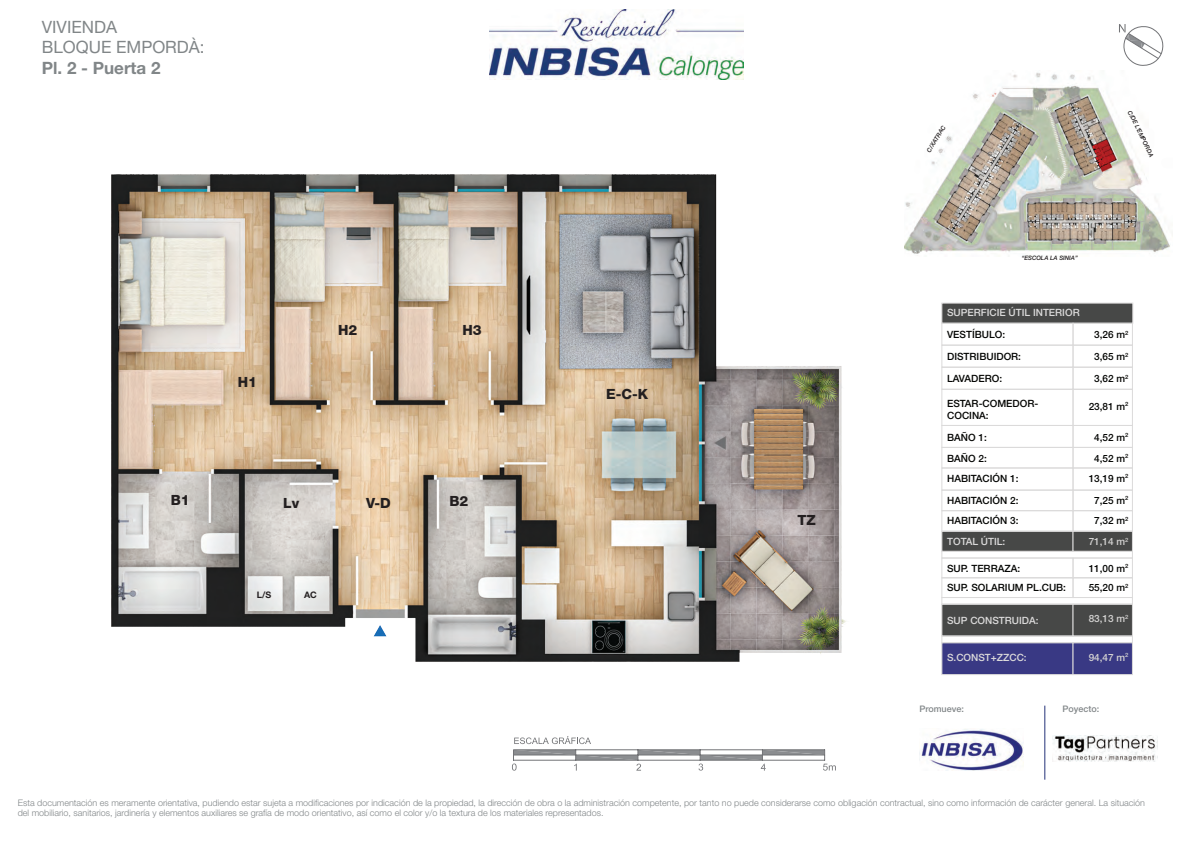
<style>
.page{position:relative;width:1191px;height:842px;background:#fff}
.page>*{position:absolute;margin:0;border:0;box-sizing:border-box;transform-origin:0 0}
.t1{font:17px/20.4px "Helvetica Neue LT Std";color:#818688}
.t2{font:700 17px "Helvetica Neue LT Std";color:#818688}
.t3{font:800 14px "Helvetica 85";color:#231f20}
.t4{font:500 10px/20px "Helvetica Neue";color:#040503}
.t5{font:500 10px "Helvetica Neue";color:#dbdada}
.t6{font:500 10px "Helvetica Neue";color:#d4d3d2}
.t7{font:300 9px/10.8px "Helvetica Neue";color:#818688}
.t8{font:500 9px "Helvetica Neue";color:#818688}
.t9{font:700 9px "Helvetica Neue LT Std";color:#231f20}
.t10{font:italic 500 6px "Helvetica Neue";color:#231f20}
.s1{color:#d4d3d2}
</style>
<div class="page">
<img style="left:111px;top:174px;width:735px;height:488px">
<img style="left:904px;top:72px;width:266px;height:182px">
<svg style="left:512px;top:736px;width:324px;height:35px"></svg>
<svg style="left:1119px;top:24px;width:45px;height:42px"></svg>
<hr style="left:1044px;top:706px;width:1px;height:74px;background:#243279">
<img style="left:919px;top:729px;width:104px;height:41px">
<img style="left:489px;top:10px;width:254px;height:69px">
<img style="left:1052px;top:736px;width:105px;height:26px">
<div style="left:941px;top:303px;width:192px;height:20px;background:#474847;border:1px solid #dbdada"></div>
<div style="left:941px;top:531px;width:132px;height:21px;background:#474847;border:1px solid #dbdada"></div>
<div style="left:1072px;top:531px;width:60px;height:21px;background:#474847;border:1px solid #dbdada"></div>
<div style="left:941px;top:604px;width:132px;height:32px;background:#474847;border:1px solid #dbdada"></div>
<div style="left:1072px;top:604px;width:60px;height:32px;background:#474847;border:1px solid #dbdada"></div>
<div style="left:941px;top:551px;width:191px;height:7px;border:1px solid #dbdada"></div>
<div style="left:941px;top:597px;width:191px;height:7px;border:1px solid #dbdada"></div>
<div style="left:941px;top:558px;width:132px;height:20px;border:1px solid #dbdada"></div>
<div style="left:941px;top:577px;width:132px;height:21px;border:1px solid #dbdada"></div>
<div style="left:941px;top:490px;width:132px;height:21px;border:1px solid #dbdada"></div>
<div style="left:941px;top:510px;width:132px;height:21px;border:1px solid #dbdada"></div>
<div style="left:941px;top:468px;width:132px;height:22px;border:1px solid #dbdada"></div>
<div style="left:941px;top:447px;width:132px;height:21px;border:1px solid #dbdada"></div>
<div style="left:941px;top:425px;width:132px;height:23px;border:1px solid #dbdada"></div>
<div style="left:941px;top:345px;width:132px;height:22px;border:1px solid #dbdada"></div>
<div style="left:941px;top:323px;width:132px;height:22px;border:1px solid #dbdada"></div>
<div style="left:941px;top:367px;width:132px;height:22px;border:1px solid #dbdada"></div>
<div style="left:941px;top:389px;width:132px;height:37px;border:1px solid #dbdada"></div>
<div style="left:1072px;top:558px;width:60px;height:20px;border:1px solid #dbdada"></div>
<div style="left:1072px;top:577px;width:60px;height:21px;border:1px solid #dbdada"></div>
<div style="left:1072px;top:490px;width:60px;height:21px;border:1px solid #dbdada"></div>
<div style="left:1072px;top:510px;width:60px;height:21px;border:1px solid #dbdada"></div>
<div style="left:1072px;top:468px;width:60px;height:22px;border:1px solid #dbdada"></div>
<div style="left:1072px;top:447px;width:60px;height:21px;border:1px solid #dbdada"></div>
<div style="left:1072px;top:425px;width:60px;height:23px;border:1px solid #dbdada"></div>
<div style="left:1072px;top:345px;width:60px;height:22px;border:1px solid #dbdada"></div>
<div style="left:1072px;top:323px;width:60px;height:22px;border:1px solid #dbdada"></div>
<div style="left:1072px;top:367px;width:60px;height:22px;border:1px solid #dbdada"></div>
<div style="left:1072px;top:389px;width:60px;height:37px;border:1px solid #dbdada"></div>
<div style="left:941px;top:642px;width:132px;height:33px;background:#393984;border:1px solid #dbdada"></div>
<div style="left:1072px;top:642px;width:60px;height:33px;background:#393984;border:1px solid #dbdada"></div>
<div style="left:941px;top:636px;width:191px;height:7px;border:1px solid #dbdada"></div>
<svg style="left:988px;top:152px;width:4px;height:4px"></svg>
<svg style="left:1098px;top:136px;width:4px;height:5px"></svg>
<h1 class="t1" style="left:42px;top:16px;width:164px">VIVIENDA<br>BLOQUE EMPORDÀ:</h1>
<h1 class="t2" style="left:42px;top:58px;width:120px">Pl. 2 - Puerta 2</h1>
<h2 class="t3" style="left:238px;top:373px;width:21px">H1</h2>
<h2 class="t3" style="left:338px;top:322px;width:21px">H2</h2>
<h2 class="t3" style="left:462px;top:322px;width:21px">H3</h2>
<h2 class="t3" style="left:171px;top:492px;width:20px">B1</h2>
<h2 class="t3" style="left:283px;top:494px;width:18px">Lv</h2>
<h2 class="t3" style="left:449px;top:492px;width:20px">B2</h2>
<h2 class="t3" style="left:366px;top:494px;width:26px">V-D</h2>
<p class="t9" style="left:257px;top:589px;width:16px">L/S</p>
<p class="t9" style="left:304px;top:589px;width:14px">AC</p>
<h2 class="t3" style="left:606px;top:386px;width:43px">E-C-K</h2>
<h2 class="t3" style="left:797px;top:512px;width:20px">TZ</h2>
<p class="t10" style="left:925px;top:150px;width:32px;rotate:-59deg">C/XATRAC</p>
<p class="t10" style="left:1132px;top:109px;width:53px;rotate:64deg">C/DE L’EMPORDA</p>
<p class="t10" style="left:1021px;top:255px;width:57px;rotate:-1deg">“ESCOLA LA SINIA”</p>
<p class="t5" style="left:947px;top:307px;width:134px">SUPERFICIE ÚTIL INTERIOR</p>
<p class="t4" style="left:947px;top:325px;width:59px">VESTÍBULO:</p>
<p class="t4" style="left:947px;top:369px;width:56px">LAVADERO:</p>
<p class="t4" style="left:947px;top:347px;width:75px">DISTRIBUIDOR:</p>
<p class="t4" style="left:1094px;top:325px;width:36px">3,26 m<sup>2</sup></p>
<p class="t4" style="left:1094px;top:369px;width:36px">3,62 m<sup>2</sup></p>
<p class="t4" style="left:1094px;top:347px;width:36px">3,65 m<sup>2</sup></p>
<p class="t4" style="left:947px;top:397px;width:93px;line-height:12px">ESTAR-COMEDOR-<br>COCINA:</p>
<p class="t4" style="left:947px;top:427px;width:41px">BAÑO 1:</p>
<p class="t4" style="left:1088px;top:396px;width:41px">23,81 m<sup>2</sup></p>
<p class="t4" style="left:1094px;top:427px;width:36px">4,52 m<sup>2</sup></p>
<p class="t4" style="left:947px;top:448px;width:73px">BAÑO 2:<br>HABITACIÓN 1:</p>
<p class="t4" style="left:947px;top:490px;width:73px;line-height:20.5px">HABITACIÓN 2:<br>HABITACIÓN 3:</p>
<p class="t4" style="left:947px;top:558px;width:120px;line-height:19.6px">SUP. TERRAZA:<br>SUP. SOLARIUM PL.CUB:</p>
<p class="t5" style="left:947px;top:535px;width:60px">TOTAL ÚTIL:</p>
<p class="t4" style="left:1088px;top:448px;width:41px;text-align:center">4,52 m<sup>2<br></sup>13,19 m<sup>2</sup></p>
<p class="t4" style="left:1088px;top:490px;width:41px;line-height:20.6px;text-align:center">7,25 m<sup>2<br></sup>7,32 m<sup>2<br></sup><span class="s1">71,14 m</span><sup>2</sup></p>
<p class="t4" style="left:1088px;top:558px;width:41px;line-height:19.5px">11,00 m<sup>2<br></sup>55,20 m<sup>2</sup></p>
<p class="t5" style="left:947px;top:614px;width:93px">SUP CONSTRUIDA:</p>
<p class="t6" style="left:1088px;top:613px;width:41px">83,13 m<sup>2</sup></p>
<p class="t5" style="left:947px;top:651px;width:81px">S.CONST+ZZCC:</p>
<p class="t6" style="left:1088px;top:651px;width:41px">94,47 m<sup>2</sup></p>
<p class="t8" style="left:919px;top:704px;width:46px">Promueve:</p>
<p class="t8" style="left:1062px;top:704px;width:38px">Poyecto:</p>
<p class="t7" style="left:18px;top:797px;width:1128px">Esta documentación es meramente orientativa, pudiendo estar sujeta a modificaciones por indicación de la propiedad, la dirección de obra o la administración competente, por tanto no puede considerarse como obligación contractual, sino como información de carácter general. La situación del mobiliario, sanitarios, jardinería y elementos auxiliares se grafía de modo orientativo, así como el color y/o la textura de los materiales representados.</p>
</div>
